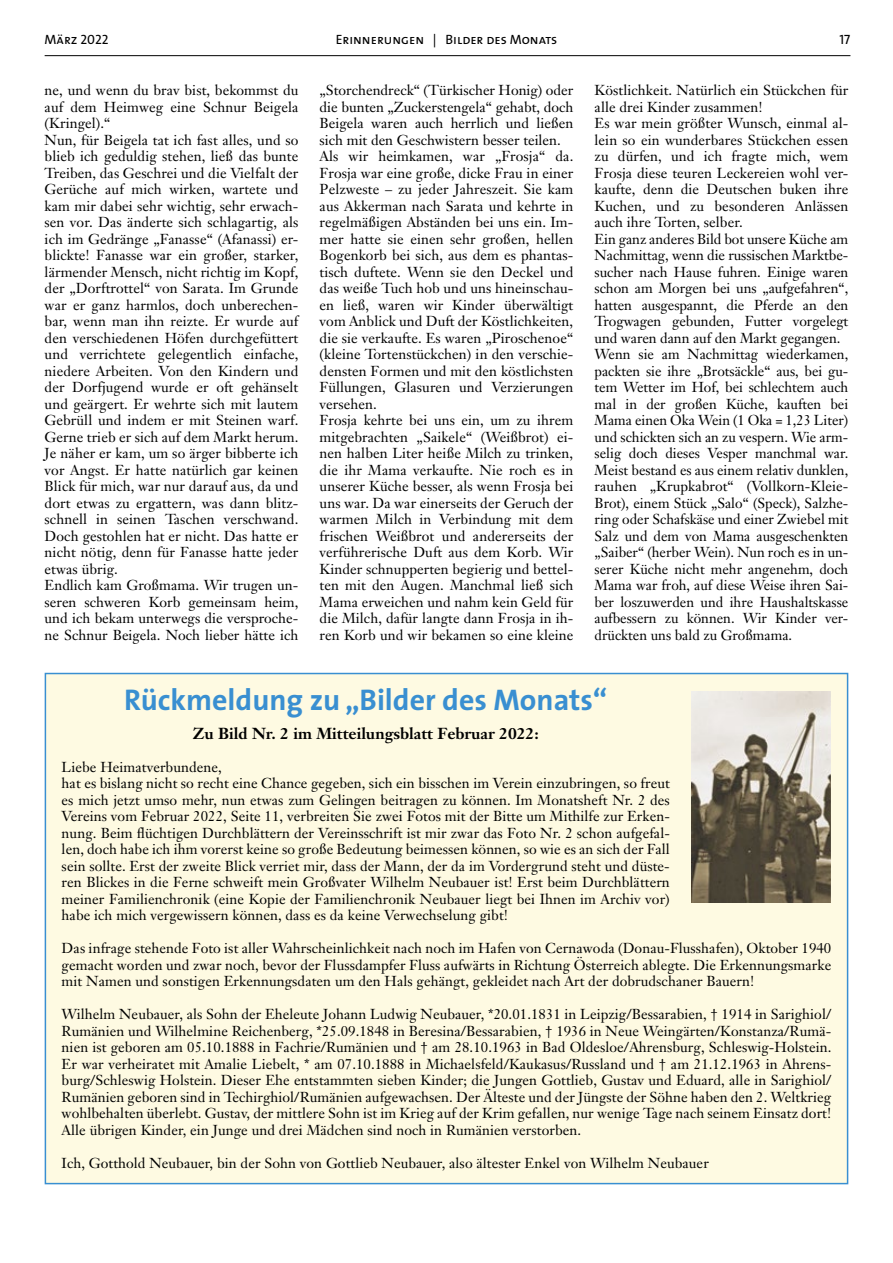
<style>
.page{position:relative;width:893px;height:1263px;background:#fff}
.page>*{position:absolute;margin:0;border:0;box-sizing:border-box;transform-origin:0 0}
.t1{font:700 30px "The Sans";color:#398fd1}
.t2{font:700 15.75px "Janson Text";color:#000}
.t3{font:14.25px/16.5px "Janson Text";letter-spacing:.005em;color:#000}
.t4{font:13.5px "The Sans Caps";color:#000}
</style>
<div class="page">
<hr style="left:45px;top:55px;width:805px;height:1px;background:#000">
<div style="left:45px;top:673px;width:803px;height:510px;background:#fefae2"></div>
<img style="left:691px;top:691px;width:139px;height:212px">
<p class="t4" style="left:336px;top:28px;width:223px">Erinnerungen | Bilder des Monats</p>
<p class="t4" style="left:45px;top:28px;width:65px">März 2022</p>
<p class="t4" style="left:839px;top:28px;width:12px">17</p>
<p class="t3" style="left:45px;top:82px;width:255px">ne, und wenn du brav bist, bekommst du auf dem Heimweg eine Schnur Beigela (Kringel).“<br>Nun, für Beigela tat ich fast alles, und so blieb ich geduldig stehen, ließ das bunte Treiben, das Geschrei und die Vielfalt der Gerüche auf mich wirken, wartete und kam mir dabei sehr wichtig, sehr erwach&shy;sen vor. Das änderte sich schlagartig, als ich im Gedränge „Fanasse“ (Afanassi) er&shy;blickte! Fanasse war ein großer, starker, lärmender Mensch, nicht richtig im Kopf, der „Dorftrottel“ von Sarata. Im Grunde war er ganz harmlos, doch unberechen&shy;bar, wenn man ihn reizte. Er wurde auf den verschiedenen Höfen durchgefüttert und verrichtete gelegentlich einfache, niedere Arbeiten. Von den Kindern und der Dorfjugend wurde er oft gehänselt und geärgert. Er wehrte sich mit lautem Gebrüll und indem er mit Steinen warf.<br>Gerne trieb er sich auf dem Markt herum.<br>Je näher er kam, um so ärger bibberte ich vor Angst. Er hatte natürlich gar keinen Blick für mich, war nur darauf aus, da und dort etwas zu ergattern, was dann blitz&shy;schnell in seinen Taschen verschwand.<br>Doch gestohlen hat er nicht. Das hatte er nicht nötig, denn für Fanasse hatte jeder etwas übrig.<br>Endlich kam Großmama. Wir trugen un&shy;seren schweren Korb gemeinsam heim, und ich bekam unterwegs die versproche&shy;ne Schnur Beigela. Noch lieber hätte ich</p>
<p class="t3" style="left:320px;top:82px;width:255px">„Storchendreck“ (Türkischer Honig) oder die bunten „Zuckerstengela“ gehabt, doch Beigela waren auch herrlich und ließen sich mit den Geschwistern besser teilen.<br>Als wir heimkamen, war „Frosja“ da.<br>Frosja war eine große, dicke Frau in einer Pelzweste – zu jeder Jahreszeit. Sie kam aus Akkerman nach Sarata und kehrte in regelmäßigen Abständen bei uns ein. Im&shy;mer hatte sie einen sehr großen, hellen Bogenkorb bei sich, aus dem es phantas&shy;tisch duftete. Wenn sie den Deckel und das weiße Tuch hob und uns hineinschau&shy;en ließ, waren wir Kinder überwältigt vom Anblick und Duft der Köstlichkeiten, die sie verkaufte. Es waren „Piroschenoe“ (kleine Tortenstückchen) in den verschie&shy;densten Formen und mit den köstlichsten Füllungen, Glasuren und Verzierungen versehen.<br>Frosja kehrte bei uns ein, um zu ihrem mitgebrachten „Saikele“ (Weißbrot) ei&shy;nen halben Liter heiße Milch zu trinken, die ihr Mama verkaufte. Nie roch es in unserer Küche besser, als wenn Frosja bei uns war. Da war einerseits der Geruch der warmen Milch in Verbindung mit dem frischen Weißbrot und andererseits der verführerische Duft aus dem Korb. Wir Kinder schnupperten begierig und bettel&shy;ten mit den Augen. Manchmal ließ sich Mama erweichen und nahm kein Geld für die Milch, dafür langte dann Frosja in ih&shy;ren Korb und wir bekamen so eine kleine</p>
<p class="t3" style="left:595px;top:82px;width:255px">Köstlichkeit. Natürlich ein Stückchen für alle drei Kinder zusammen!<br>Es war mein größter Wunsch, einmal al&shy;lein so ein wunderbares Stückchen essen zu dürfen, und ich fragte mich, wem Frosja diese teuren Leckereien wohl ver&shy;kaufte, denn die Deutschen buken ihre Kuchen, und zu besonderen Anlässen auch ihre Torten, selber.<br>Ein ganz anderes Bild bot unsere Küche am Nachmittag, wenn die russischen Marktbe&shy;sucher nach Hause fuhren. Einige waren schon am Morgen bei uns „aufgefahren“, hatten ausgespannt, die Pferde an den Trogwagen gebunden, Futter vorgelegt und waren dann auf den Markt gegangen.<br>Wenn sie am Nachmittag wiederkamen, packten sie ihre „Brotsäckle“ aus, bei gu&shy;tem Wetter im Hof, bei schlechtem auch mal in der großen Küche, kauften bei Mama einen Oka Wein (1 Oka = 1,23 Liter) und schickten sich an zu vespern. Wie arm&shy;selig doch dieses Vesper manchmal war.<br>Meist bestand es aus einem relativ dunklen, rauhen „Krupkabrot“ (Vollkorn-Kleie-Brot), einem Stück „Salo“ (Speck), Salzhe&shy;ring oder Schafskäse und einer Zwiebel mit Salz und dem von Mama ausgeschenkten „Saiber“ (herber Wein). Nun roch es in un&shy;serer Küche nicht mehr angenehm, doch Mama war froh, auf diese Weise ihren Sai&shy;ber loszuwerden und ihre Haushaltskasse aufbessern zu können. Wir Kinder ver&shy;drückten uns bald zu Großmama.</p>
<h1 class="t1" style="left:124px;top:674px;width:485px">Rückmeldung zu „Bilder des Monats“</h1>
<p class="t2" style="left:193px;top:724px;width:347px">Zu Bild Nr. 2 im Mitteilungsblatt Februar 2022:</p>
<p class="t3" style="left:62px;top:758px;width:610px">Liebe Heimatverbundene,<br>hat es bislang nicht so recht eine Chance gegeben, sich ein bisschen im Verein einzubringen, so freut es mich jetzt umso mehr, nun etwas zum Gelingen beitragen zu können. Im Monatsheft Nr. 2 des Vereins vom Februar 2022, Seite 11, verbreiten Sie zwei Fotos mit der Bitte um Mithilfe zur Erken&shy;nung. Beim flüchtigen Durchblättern der Vereinsschrift ist mir zwar das Foto Nr. 2 schon aufgefal&shy;len, doch habe ich ihm vorerst keine so große Bedeutung beimessen können, so wie es an sich der Fall sein sollte. Erst der zweite Blick verriet mir, dass der Mann, der da im Vordergrund steht und düste&shy;ren Blickes in die Ferne schweift mein Großvater Wilhelm Neubauer ist! Erst beim Durchblättern meiner Familienchronik (eine Kopie der Familienchronik Neubauer liegt bei Ihnen im Archiv vor) habe ich mich vergewissern können, dass es da keine Verwechselung gibt!</p>
<p class="t3" style="left:62px;top:940px;width:771px;text-align:justify">Das infrage stehende Foto ist aller Wahrscheinlichkeit nach noch im Hafen von Cernawoda (Donau-Flusshafen), Oktober 1940 gemacht worden und zwar noch, bevor der Flussdampfer Fluss aufwärts in Richtung Österreich ablegte. Die Erkennungsmarke mit Namen und sonstigen Erkennungsdaten um den Hals gehängt, gekleidet nach Art der dobrudschaner Bauern!</p>
<p class="t3" style="left:62px;top:1006px;width:771px;text-align:justify">Wilhelm Neubauer, als Sohn der Eheleute Johann Ludwig Neubauer, *20.01.1831 in Leipzig/Bessarabien, † 1914 in Sarighiol/ Rumänien und Wilhelmine Reichenberg, *25.09.1848 in Beresina/Bessarabien, † 1936 in Neue Weingärten/Konstanza/Rumä&shy;nien ist geboren am 05.10.1888 in Fachrie/Rumänien und † am 28.10.1963 in Bad Oldesloe/Ahrensburg, Schleswig-Holstein.<br>Er war verheiratet mit Amalie Liebelt, * am 07.10.1888 in Michaelsfeld/Kaukasus/Russland und † am 21.12.1963 in Ahrens&shy;burg/Schleswig Holstein. Dieser Ehe entstammten sieben Kinder; die Jungen Gottlieb, Gustav und Eduard, alle in Sarighiol/ Rumänien geboren sind in Techirghiol/Rumänien aufgewachsen. Der Älteste und der Jüngste der Söhne haben den 2. Weltkrieg wohlbehalten überlebt. Gustav, der mittlere Sohn ist im Krieg auf der Krim gefallen, nur wenige Tage nach seinem Einsatz dort!<br>Alle übrigen Kinder, ein Junge und drei Mädchen sind noch in Rumänien verstorben.</p>
<p class="t3" style="left:62px;top:1154px;width:649px">Ich, Gotthold Neubauer, bin der Sohn von Gottlieb Neubauer, also ältester Enkel von Wilhelm Neubauer</p>
</div>
